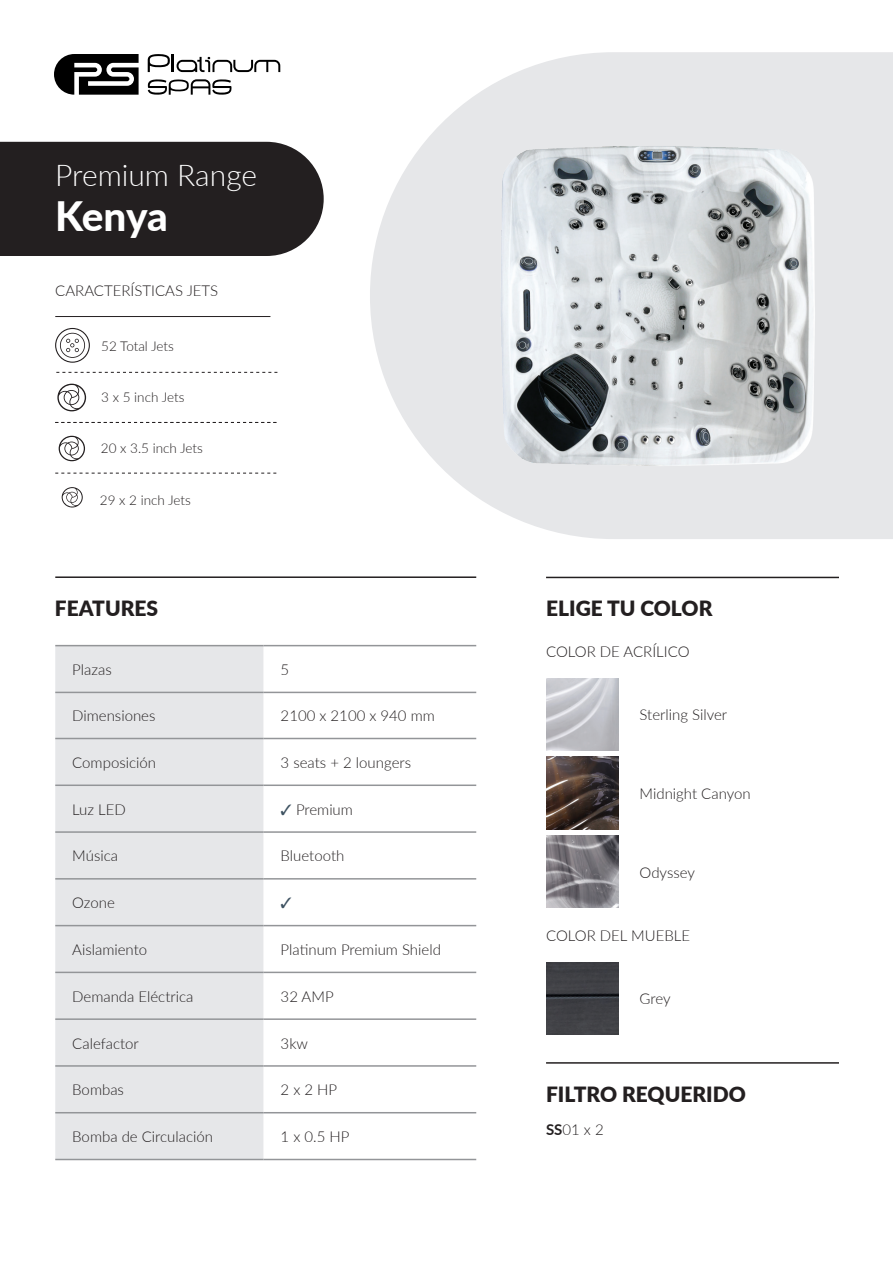
<style>
.page{position:relative;width:893px;height:1263px;background:#fff}
.page>*{position:absolute;margin:0;border:0;box-sizing:border-box;transform-origin:0 0}
.t1{font:800 40.5px "Lato";letter-spacing:-.015em;color:#fff}
.t2{font:300 30px "Lato";color:#fff}
.t3{font:900 21px "Lato";color:#231f20}
.t4{font:300 15px "Lato";color:#231f20}
.t5{font:300 13.5px "Lato";color:#231f20}
.s1{color:#3e5261}
.s2{font-weight:700}
</style>
<div class="page">
<svg style="left:370px;top:52px;width:523px;height:487px;fill:#e6e7e9"></svg>
<div style="left:0;top:142px;width:324px;height:114px;background:#231f20"></div>
<hr style="left:55px;top:316px;width:215px;height:1px;background:#231f20">
<svg style="left:56px;top:372px;width:221px;height:1px"></svg>
<svg style="left:57px;top:384px;width:29px;height:27px"></svg>
<svg style="left:59px;top:436px;width:26px;height:25px"></svg>
<svg style="left:62px;top:487px;width:21px;height:20px"></svg>
<svg style="left:55px;top:422px;width:221px;height:1px"></svg>
<svg style="left:55px;top:473px;width:221px;height:1px"></svg>
<img style="left:476px;top:142px;width:362px;height:328px">
<div style="left:55px;top:646px;width:209px;height:513px;background:#e6e7e9"></div>
<svg style="left:264px;top:646px;width:212px;height:513px"></svg>
<hr style="left:55px;top:645px;width:209px;height:1px;background:#939598">
<hr style="left:264px;top:645px;width:212px;height:1px;background:#939598">
<hr style="left:55px;top:692px;width:209px;height:1px;background:#939598">
<hr style="left:264px;top:692px;width:212px;height:1px;background:#939598">
<hr style="left:55px;top:738px;width:209px;height:1px;background:#939598">
<hr style="left:264px;top:738px;width:212px;height:1px;background:#939598">
<hr style="left:55px;top:784px;width:209px;height:2px;background:#939598">
<hr style="left:264px;top:784px;width:212px;height:2px;background:#939598">
<hr style="left:55px;top:831px;width:209px;height:2px;background:#939598">
<hr style="left:264px;top:831px;width:212px;height:2px;background:#939598">
<hr style="left:55px;top:878px;width:209px;height:1px;background:#939598">
<hr style="left:264px;top:878px;width:212px;height:1px;background:#939598">
<hr style="left:55px;top:925px;width:209px;height:1px;background:#939598">
<hr style="left:264px;top:925px;width:212px;height:1px;background:#939598">
<hr style="left:55px;top:972px;width:209px;height:1px;background:#939598">
<hr style="left:264px;top:972px;width:212px;height:1px;background:#939598">
<hr style="left:55px;top:1018px;width:209px;height:2px;background:#939598">
<hr style="left:264px;top:1018px;width:212px;height:2px;background:#939598">
<hr style="left:55px;top:1065px;width:209px;height:2px;background:#939598">
<hr style="left:264px;top:1065px;width:212px;height:2px;background:#939598">
<hr style="left:55px;top:1112px;width:209px;height:1px;background:#939598">
<hr style="left:264px;top:1112px;width:212px;height:1px;background:#939598">
<hr style="left:55px;top:1159px;width:209px;height:1px;background:#939598">
<hr style="left:264px;top:1159px;width:212px;height:1px;background:#939598">
<hr style="left:55px;top:576px;width:421px;height:2px;background:#231f20">
<svg style="left:55px;top:328px;width:35px;height:35px"></svg>
<svg style="left:54px;top:54px;width:85px;height:41px"></svg>
<svg style="left:148px;top:54px;width:132px;height:18px"></svg>
<svg style="left:148px;top:79px;width:83px;height:16px"></svg>
<img style="left:546px;top:678px;width:72px;height:72px">
<img style="left:546px;top:835px;width:72px;height:72px">
<img style="left:546px;top:757px;width:72px;height:72px">
<hr style="left:546px;top:577px;width:293px;height:1px;background:#231f20">
<hr style="left:546px;top:1062px;width:293px;height:2px;background:#231f20">
<img style="left:546px;top:962px;width:72px;height:72px">
<svg style="left:281px;top:897px;width:10px;height:11px"></svg>
<p class="t2" style="left:55px;top:154px;width:203px">Premium Range</p>
<p class="t1" style="left:55px;top:186px;width:114px">Kenya</p>
<p class="t4" style="left:55px;top:280px;width:165px">CARACTERÍSTICAS JETS</p>
<p class="t5" style="left:101px;top:336px;width:74px">52 Total Jets</p>
<p class="t5" style="left:101px;top:388px;width:85px">3 x 5 inch Jets</p>
<p class="t5" style="left:101px;top:439px;width:103px">20 x 3.5 inch Jets</p>
<p class="t5" style="left:100px;top:490px;width:92px">29 x 2 inch Jets</p>
<p class="t3" style="left:55px;top:593px;width:105px">FEATURES</p>
<p class="t4" style="left:72px;top:659px;width:41px">Plazas</p>
<p class="t4" style="left:281px;top:659px;width:10px">5</p>
<p class="t4" style="left:72px;top:706px;width:85px">Dimensiones</p>
<p class="t4" style="left:281px;top:706px;width:156px">2100 x 2100 x 940 mm</p>
<p class="t4" style="left:72px;top:752px;width:85px">Composición</p>
<p class="t4" style="left:281px;top:752px;width:132px">3 seats + 2 loungers</p>
<p class="t4" style="left:72px;top:799px;width:55px">Luz LED</p>
<p class="t4" style="left:281px;top:799px;width:74px"><span class="s1">✓</span> Premium</p>
<p class="t4" style="left:72px;top:846px;width:47px">Música</p>
<p class="t4" style="left:281px;top:846px;width:65px">Bluetooth</p>
<p class="t4" style="left:72px;top:892px;width:44px">Ozone</p>
<p class="t4" style="left:72px;top:939px;width:76px">Aislamiento</p>
<p class="t4" style="left:281px;top:939px;width:162px">Platinum Premium Shield</p>
<p class="t4" style="left:72px;top:986px;width:123px">Demanda Eléctrica</p>
<p class="t4" style="left:281px;top:986px;width:55px">32 AMP</p>
<p class="t4" style="left:72px;top:1033px;width:68px">Calefactor</p>
<p class="t4" style="left:281px;top:1033px;width:29px">3kw</p>
<p class="t4" style="left:72px;top:1079px;width:53px">Bombas</p>
<p class="t4" style="left:281px;top:1079px;width:58px">2 x 2 HP</p>
<p class="t4" style="left:72px;top:1126px;width:142px">Bomba de Circulación</p>
<p class="t4" style="left:281px;top:1126px;width:70px">1 x 0.5 HP</p>
<p class="t3" style="left:546px;top:593px;width:168px">ELIGE TU COLOR</p>
<p class="t4" style="left:546px;top:641px;width:145px">COLOR DE ACRÍLICO</p>
<p class="t4" style="left:640px;top:704px;width:89px">Sterling Silver</p>
<p class="t4" style="left:640px;top:783px;width:113px">Midnight Canyon</p>
<p class="t4" style="left:640px;top:862px;width:57px">Odyssey</p>
<p class="t4" style="left:546px;top:925px;width:146px">COLOR DEL MUEBLE</p>
<p class="t4" style="left:640px;top:988px;width:32px">Grey</p>
<p class="t3" style="left:546px;top:1078px;width:201px">FILTRO REQUERIDO</p>
<p class="t4" style="left:546px;top:1119px;width:59px"><span class="s2">SS</span>01 x 2</p>
</div>
